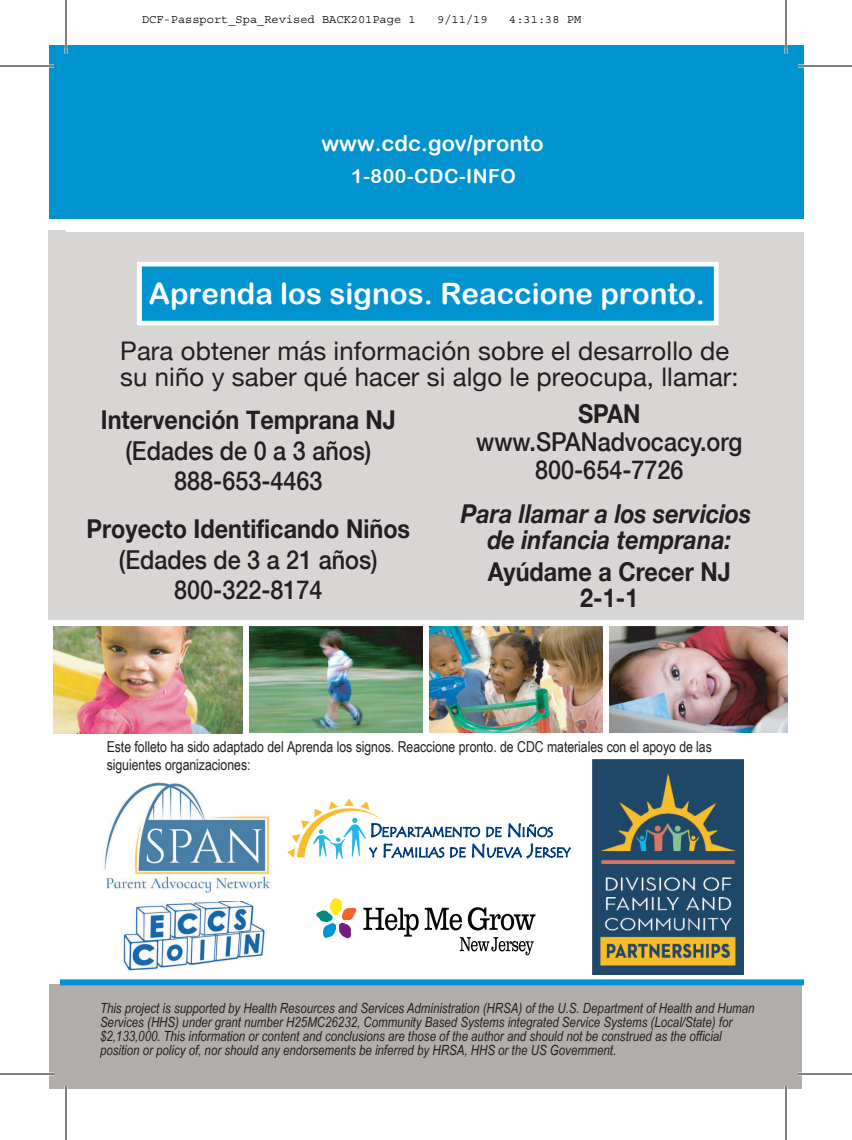
<style>
.page{position:relative;width:852px;height:1140px;background:#fff}
.page>*{position:absolute;margin:0;border:0;box-sizing:border-box;transform-origin:0 0}
.t1{font:29.6px "Arial Rounded MT Bold";color:#fff}
.t2{font:500 26px/30px "Helvetica Neue";color:#231f20;text-align:center;scale:.9 1}
.t3{font:700 26px/26px "Helvetica Neue";color:#231f20;text-align:center;scale:.9 1}
.t4{font:italic 700 26px/26px "Helvetica Neue";color:#231f20;text-align:center;scale:.9 1}
.t5{font:25.6px/26px "Helvetica Neue";letter-spacing:.005em;color:#231f20}
.t6{font:21.8px "Arial Rounded MT Bold";color:#fff}
.t7{font:19.6px "Arial Rounded MT Bold";letter-spacing:.03em;color:#fff}
.t8{font:15px/18px "Arial Narrow";letter-spacing:-.005em;color:#231f20}
.t9{font:italic 14px/14px "Arial Narrow";color:#231f20}
.t10{font:12px "Courier";color:#000}
.s1{font-size:26px}
</style>
<div class="page">
<div style="left:49px;top:984px;width:752px;height:105px;background:#b0adaa"></div>
<div style="left:60px;top:979px;width:744px;height:6px;background:#0093d0"></div>
<img style="left:53px;top:626px;width:190px;height:108px">
<img style="left:609px;top:626px;width:178px;height:107px">
<img style="left:249px;top:626px;width:354px;height:107px">
<div style="left:48px;top:230px;width:756px;height:391px;background:#d7d6d4"></div>
<div style="left:423px;top:625px;width:6px;height:113px;background:#fff"></div>
<div style="left:49px;top:45px;width:755px;height:173px;background:#0093d0"></div>
<div style="left:66px;top:220px;width:738px;height:12px;background:#fff"></div>
<div style="left:48px;top:620px;width:756px;height:6px;background:#fff"></div>
<div style="left:143px;top:264px;width:572px;height:59px;background:#0093d0"></div>
<div style="left:137px;top:262px;width:582px;height:63px;border:5px solid #fff"></div>
<img style="left:592px;top:760px;width:152px;height:214px">
<img style="left:122px;top:901px;width:145px;height:70px">
<img style="left:103px;top:782px;width:169px;height:112px">
<svg style="left:316px;top:898px;width:41px;height:40px"></svg>
<svg style="left:363px;top:908px;width:56px;height:29px"></svg>
<svg style="left:425px;top:908px;width:37px;height:22px"></svg>
<svg style="left:468px;top:907px;width:67px;height:23px"></svg>
<svg style="left:460px;top:937px;width:74px;height:18px"></svg>
<svg style="left:287px;top:799px;width:284px;height:61px"></svg>
<hr style="left:0;top:65px;width:54px;height:2px;background:#fff">
<hr style="left:798px;top:65px;width:54px;height:2px;background:#fff">
<hr style="left:0;top:1073px;width:54px;height:2px;background:#fff">
<hr style="left:798px;top:1073px;width:54px;height:2px;background:#fff">
<hr style="left:65px;top:0;width:2px;height:54px;background:#fff">
<hr style="left:65px;top:1086px;width:2px;height:54px;background:#fff">
<hr style="left:785px;top:0;width:2px;height:54px;background:#fff">
<hr style="left:785px;top:1086px;width:2px;height:54px;background:#fff">
<hr style="left:0;top:66px;width:54px;height:1px;background:#000">
<hr style="left:798px;top:66px;width:54px;height:1px;background:#000">
<hr style="left:0;top:1074px;width:54px;height:1px;background:#000">
<hr style="left:798px;top:1074px;width:54px;height:1px;background:#000">
<hr style="left:66px;top:0;width:1px;height:54px;background:#000">
<hr style="left:66px;top:1086px;width:1px;height:54px;background:#000">
<hr style="left:786px;top:0;width:1px;height:54px;background:#000">
<hr style="left:786px;top:1086px;width:1px;height:54px;background:#000">
<p class="t10" style="left:142px;top:13px;width:275px">DCF-Passport_Spa_Revised BACK201Page 1</p>
<p class="t10" style="left:437px;top:13px;width:52px">9/11/19</p>
<p class="t10" style="left:509px;top:13px;width:73px">4:31:38 PM</p>
<h3 class="t6" style="left:321px;top:130px;width:224px">www.cdc.gov/pronto</h3>
<h3 class="t7" style="left:351px;top:165px;width:166px">1-800-CDC-INFO</h3>
<h1 class="t1" style="left:149px;top:276px;width:558px">Aprenda los signos. Reaccione pronto.</h1>
<h3 class="t5" style="left:120px;top:338px;width:620px">Para obtener m<span class="s1">á</span>s inform<span class="s1">ació</span>n sobre el desarrollo de su niño y saber qué hacer si algo le preocupa, llamar:</h3>
<h2 class="t3" style="left:101px;top:406px;width:329px">Intervención Temprana NJ</h2>
<h2 class="t2" style="left:125px;top:435px;width:275px">(Edades de 0 a 3 años)<br>888-653-4463</h2>
<h2 class="t3" style="left:87px;top:515px;width:361px">Proyecto Identificando Niños</h2>
<h2 class="t2" style="left:119px;top:545px;width:289px">(Edades de 3 a 21 años)<br>800-322-8174</h2>
<h2 class="t3" style="left:578px;top:400px;width:71px">SPAN</h2>
<h2 class="t2" style="left:476px;top:427px;width:297px;line-height:28px">www.SPANadvocacy.org<br>800-654-7726</h2>
<h2 class="t4" style="left:461px;top:500px;width:324px">Para llamar a los servicios de infancia temprana:</h2>
<h2 class="t3" style="left:488px;top:558px;width:271px">Ayúdame a Crecer NJ<br>2-1-1</h2>
<p class="t8" style="left:107px;top:738px;width:607px">Este folleto ha sido adaptado del Aprenda los signos. Reaccione pronto. de CDC materiales con el apoyo de las siguientes organizaciones:</p>
<p class="t9" style="left:100px;top:1001px;width:656px">This project is supported by Health Resources and Services Administration (HRSA) of the U.S. Department of Health and Human Services (HHS) under grant number H25MC26232, Community Based Systems integrated Service Systems (Local/State) for $2,133,000. This information or content and conclusions are those of the author and should not be construed as the official position or policy of, nor should any endorsements be inferred by HRSA, HHS or the US Government.</p>
</div>
